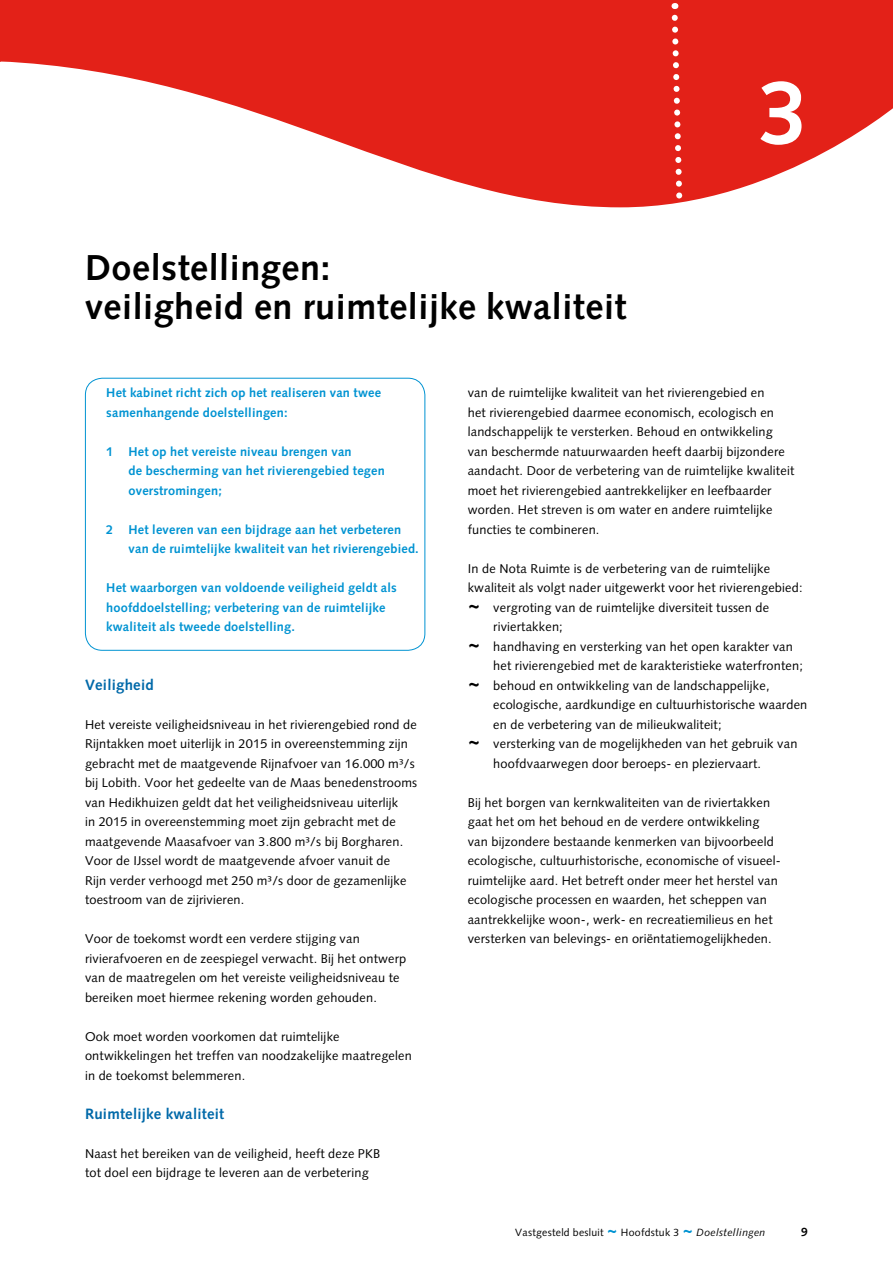
<style>
.page{position:relative;width:893px;height:1263px;background:#fff}
.page>*{position:absolute;margin:0;border:0;box-sizing:border-box;transform-origin:0 0}
.t1{font:700 90px "Syntax";color:#fff}
.t2{font:700 36px/39px "Syntax";letter-spacing:.015em;color:#000}
.t3{font:700 15px "Syntax";letter-spacing:.015em;color:#0069a9}
.t4{font:12.75px/19.5px "Syntax";letter-spacing:.015em;color:#000}
.t5{font:700 12.75px/19.5px "Syntax";letter-spacing:.015em;color:#0093d2}
.t6{font:10.5px "Syntax";letter-spacing:.025em;color:#000}
.s1{font-weight:900;font-size:21px}
.s2{font-weight:900;font-size:18px;color:#0093d2}
.s3{font-style:italic}
</style>
<div class="page">
<div style="left:85px;top:378px;width:340px;height:273px;border:1px solid #0093d2;border-radius:17px"></div>
<svg style="left:10px;top:0;width:883px;height:207px;fill:#e32118"></svg>
<svg style="left:669px;top:3px;width:17px;height:204px"></svg>
<svg style="left:0;top:0;width:10px;height:62px"></svg>
<h2 class="t2" style="left:85px;top:248px;width:543px">Doelstellingen:<br>veiligheid en ruimtelijke kwaliteit</h2>
<h1 class="t1" style="left:758px;top:61px;width:52px">3</h1>
<p class="t5" style="left:106px;top:383px;width:276px">Het kabinet richt zich op het realiseren van twee samenhangende doelstellingen:</p>
<p class="t5" style="left:129px;top:441px;width:258px;text-indent:-22px">1 Het op het vereiste niveau brengen van<br>de bescherming van het rivierengebied tegen overstromingen;</p>
<p class="t5" style="left:129px;top:519px;width:292px;text-indent:-22px">2 Het leveren van een bijdrage aan het verbeteren van de ruimtelijke kwaliteit van het rivierengebied.</p>
<p class="t5" style="left:106px;top:578px;width:292px">Het waarborgen van voldoende veiligheid geldt als hoofddoelstelling; verbetering van de ruimtelijke kwaliteit als tweede doelstelling.</p>
<p class="t3" style="left:85px;top:676px;width:70px">Veiligheid</p>
<p class="t4" style="left:85px;top:714px;width:334px">Het vereiste veiligheidsniveau in het rivierengebied rond de Rijntakken moet uiterlijk in 2015 in overeenstemming zijn gebracht met de maatgevende Rijnafvoer van 16.000 m³/s bij Lobith. Voor het gedeelte van de Maas benedenstrooms van Hedikhuizen geldt dat het veiligheidsniveau uiterlijk<br>in 2015 in overeenstemming moet zijn gebracht met de maatgevende Maasafvoer van 3.800 m³/s bij Borgharen.<br>Voor de IJssel wordt de maatgevende afvoer vanuit de<br>Rijn verder verhoogd met 250 m³/s door de gezamenlijke toestroom van de zijrivieren.</p>
<p class="t4" style="left:85px;top:929px;width:323px">Voor de toekomst wordt een verdere stijging van rivierafvoeren en de zeespiegel verwacht. Bij het ontwerp van de maatregelen om het vereiste veiligheidsniveau te bereiken moet hiermee rekening worden gehouden.</p>
<p class="t4" style="left:85px;top:1026px;width:328px">Ook moet worden voorkomen dat ruimtelijke ontwikkelingen het treffen van noodzakelijke maatregelen in de toekomst belemmeren.</p>
<p class="t3" style="left:85px;top:1105px;width:141px">Ruimtelijke kwaliteit</p>
<p class="t4" style="left:85px;top:1143px;width:297px">Naast het bereiken van de veiligheid, heeft deze PKB tot doel een bijdrage te leveren aan de verbetering</p>
<p class="t4" style="left:468px;top:383px;width:328px">van de ruimtelijke kwaliteit van het rivierengebied en<br>het rivierengebied daarmee economisch, ecologisch en landschappelijk te versterken. Behoud en ontwikkeling van beschermde natuurwaarden heeft daarbij bijzondere aandacht. Door de verbetering van de ruimtelijke kwaliteit moet het rivierengebied aantrekkelijker en leefbaarder worden. Het streven is om water en andere ruimtelijke functies te combineren.</p>
<p class="t4" style="left:468px;top:558px;width:304px">In de Nota Ruimte is de verbetering van de ruimtelijke</p>
<p class="t4" style="left:468px;top:578px;width:336px">kwaliteit als volgt nader uitgewerkt voor het rivierengebied:</p>
<p class="t4" style="left:468px;top:597px;width:303px"><span class="s1">~</span> vergroting van de ruimtelijke diversiteit tussen de</p>
<p class="t4" style="left:493px;top:617px;width:71px">riviertakken;</p>
<p class="t4" style="left:468px;top:636px;width:327px"><span class="s1">~</span> handhaving en versterking van het open karakter van</p>
<p class="t4" style="left:493px;top:656px;width:311px">het rivierengebied met de karakteristieke waterfronten;</p>
<p class="t4" style="left:468px;top:675px;width:303px"><span class="s1">~</span> behoud en ontwikkeling van de landschappelijke,</p>
<p class="t4" style="left:493px;top:695px;width:316px">ecologische, aardkundige en cultuurhistorische waarden</p>
<p class="t4" style="left:493px;top:714px;width:230px">en de verbetering van de milieukwaliteit;</p>
<p class="t4" style="left:468px;top:734px;width:331px"><span class="s1">~</span> versterking van de mogelijkheden van het gebruik van</p>
<p class="t4" style="left:493px;top:753px;width:269px">hoofdvaarwegen door beroeps- en pleziervaart.</p>
<p class="t4" style="left:468px;top:792px;width:315px">Bij het borgen van kernkwaliteiten van de riviertakken gaat het om het behoud en de verdere ontwikkeling van bijzondere bestaande kenmerken van bijvoorbeeld ecologische, cultuurhistorische, economische of visueel&shy;ruimtelijke aard. Het betreft onder meer het herstel van ecologische processen en waarden, het scheppen van aantrekkelijke woon-, werk- en recreatiemilieus en het versterken van belevings- en oriëntatiemogelijkheden.</p>
<p class="t6" style="left:515px;top:1226px;width:252px">Vastgesteld besluit <span class="s2">~</span> Hoofdstuk 3 <span class="s2">~</span> <span class="s3">Doelstellingen</span></p>
</div>
